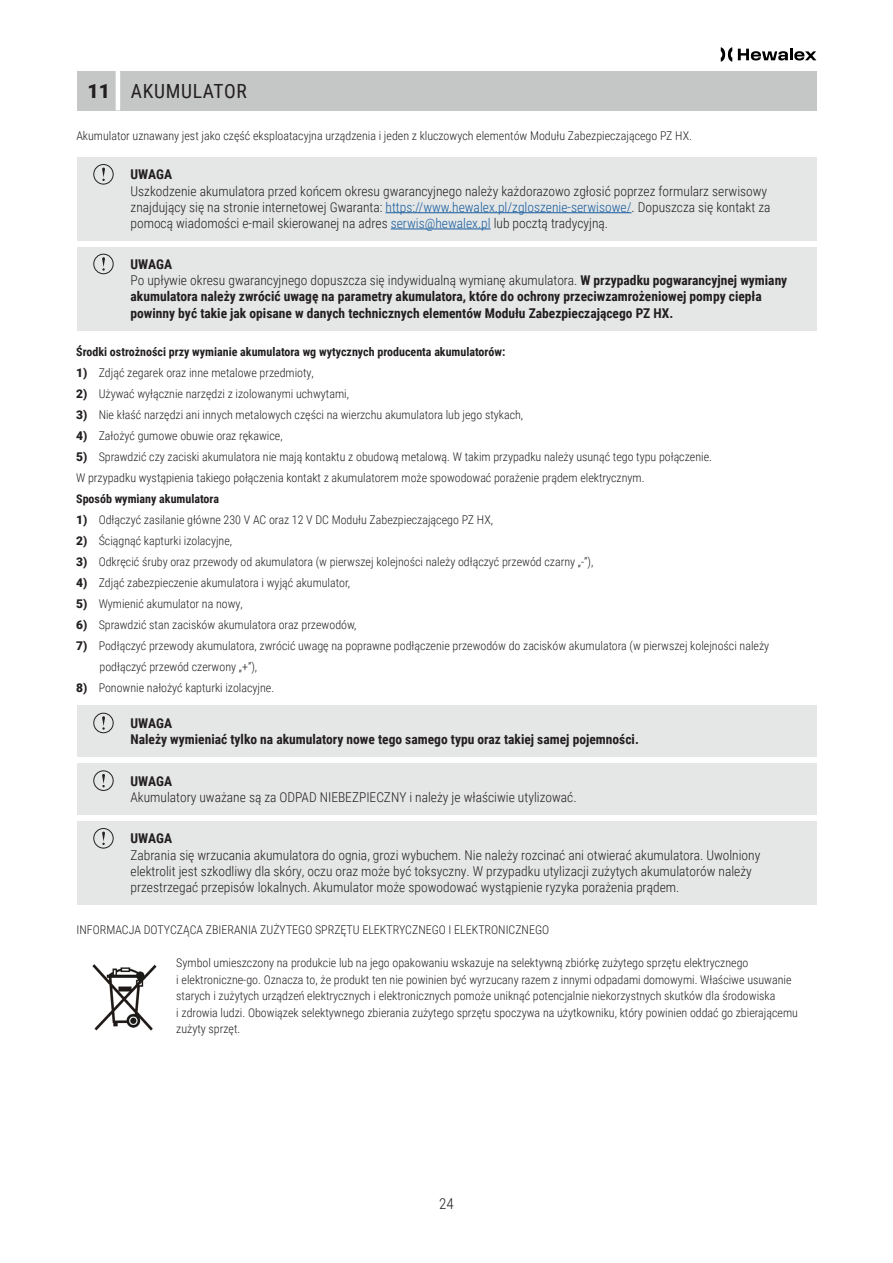
<style>
.page{position:relative;width:893px;height:1263px;background:#fff}
.page>*{position:absolute;margin:0;border:0;box-sizing:border-box;transform-origin:0 0}
.t1{font:19.5px "Roboto Condensed";letter-spacing:.035em;color:#231f20}
.t2{font:300 15px "Roboto Condensed";color:#231f20}
.uwaga{font:300 13.5px/16.2px "Roboto Condensed";color:#231f20}
.uwaga-2{font:700 13.5px/16.2px "Roboto Condensed";color:#231f20}
.akapit{font:300 12px/16.5px "Roboto Condensed";color:#231f20}
.akapit-2{font:700 12px "Roboto Condensed";color:#231f20}
.s1{font-family:"Roboto";font-weight:900}
.s2{color:#175d9e}
.s3{font-weight:300}
</style>
<div class="page">
<div style="left:77px;top:157px;width:739px;height:84px;background:#e5e6e6"></div>
<hr style="left:386px;top:212px;width:246px;height:1px;background:#175d9e">
<hr style="left:391px;top:229px;width:100px;height:1px;background:#175d9e">
<div style="left:77px;top:247px;width:739px;height:83px;background:#e5e6e6"></div>
<div style="left:77px;top:706px;width:739px;height:51px;background:#e5e6e6"></div>
<div style="left:77px;top:763px;width:739px;height:52px;background:#e5e6e6"></div>
<div style="left:77px;top:821px;width:739px;height:84px;background:#e5e6e6"></div>
<div style="left:93px;top:164px;width:21px;height:21px;border:1px solid #231f20;border-radius:50%"></div>
<svg style="left:102px;top:168px;width:3px;height:13px"></svg>
<div style="left:93px;top:254px;width:21px;height:20px;border:1px solid #231f20;border-radius:50%"></div>
<svg style="left:102px;top:257px;width:3px;height:14px"></svg>
<div style="left:93px;top:713px;width:21px;height:20px;border:1px solid #231f20;border-radius:50%"></div>
<svg style="left:102px;top:716px;width:3px;height:14px"></svg>
<div style="left:93px;top:770px;width:21px;height:21px;border:1px solid #231f20;border-radius:50%"></div>
<svg style="left:102px;top:774px;width:3px;height:13px"></svg>
<div style="left:93px;top:828px;width:21px;height:20px;border:1px solid #231f20;border-radius:50%"></div>
<svg style="left:102px;top:832px;width:3px;height:13px"></svg>
<svg style="left:738px;top:49px;width:78px;height:11px"></svg>
<svg style="left:721px;top:47px;width:11px;height:15px"></svg>
<img style="left:92px;top:964px;width:65px;height:67px">
<div style="left:77px;top:71px;width:739px;height:39px;background:#c5c6c6"></div>
<hr style="left:116px;top:71px;width:4px;height:39px;background:#fff">
<p class="t1" style="left:88px;top:77px;width:161px"><span class="s1">11</span> AKUMULATOR</p>
<p class="akapit" style="left:76px;top:127px;width:617px">Akumulator uznawany jest jako część eksploatacyjna urządzenia i jeden z kluczowych elementów Modułu Zabezpieczającego PZ HX.</p>
<p class="uwaga-2" style="left:131px;top:166px;width:43px">UWAGA</p>
<p class="uwaga" style="left:131px;top:182px;width:641px">Uszkodzenie akumulatora przed końcem okresu gwarancyjnego należy każdorazowo zgłosić poprzez formularz serwisowy znajdujący się na stronie internetowej Gwaranta: <span class="s2">https://www.hewalex.pl/zgloszenie-serwisowe/</span>. Dopuszcza się kontakt za pomocą wiadomości e-mail skierowanej na adres <span class="s2">serwis@hewalex.pl</span> lub pocztą tradycyjną.</p>
<p class="uwaga-2" style="left:131px;top:256px;width:43px">UWAGA</p>
<p class="uwaga-2" style="left:131px;top:272px;width:658px"><span class="s3">Po upływie okresu gwarancyjnego dopuszcza się indywidualną wymianę akumulatora.</span> W przypadku pogwarancyjnej wymiany akumulatora należy zwrócić uwagę na parametry akumulatora, które do ochrony przeciwzamrożeniowej pompy ciepła powinny być takie jak opisane w danych technicznych elementów Modułu Zabezpieczającego PZ HX.</p>
<p class="akapit-2" style="left:76px;top:344px;width:431px">Środki ostrożności przy wymianie akumulatora wg wytycznych producenta akumulatorów:</p>
<p class="akapit" style="left:76px;top:364px;width:239px"><span class="s1">1)</span> Zdjąć zegarek oraz inne metalowe przedmioty,</p>
<p class="akapit" style="left:76px;top:385px;width:274px"><span class="s1">2)</span> Używać wyłącznie narzędzi z izolowanymi uchwytami,</p>
<p class="akapit" style="left:76px;top:406px;width:449px"><span class="s1">3)</span> Nie kłaść narzędzi ani innych metalowych części na wierzchu akumulatora lub jego stykach,</p>
<p class="akapit" style="left:76px;top:427px;width:208px"><span class="s1">4)</span> Założyć gumowe obuwie oraz rękawice,</p>
<p class="akapit" style="left:76px;top:446px;width:637px;line-height:21px"><span class="s1">5)</span> Sprawdzić czy zaciski akumulatora nie mają kontaktu z obudową metalową. W takim przypadku należy usunąć tego typu połączenie.<br>W przypadku wystąpienia takiego połączenia kontakt z akumulatorem może spowodować porażenie prądem elektrycznym.</p>
<p class="akapit-2" style="left:76px;top:491px;width:144px">Sposób wymiany akumulatora</p>
<p class="akapit" style="left:76px;top:511px;width:418px"><span class="s1">1)</span> Odłączyć zasilanie główne 230 V AC oraz 12 V DC Modułu Zabezpieczającego PZ HX,</p>
<p class="akapit" style="left:76px;top:532px;width:157px"><span class="s1">2)</span> Ściągnąć kapturki izolacyjne,</p>
<p class="akapit" style="left:76px;top:553px;width:519px"><span class="s1">3)</span> Odkręcić śruby oraz przewody od akumulatora (w pierwszej kolejności należy odłączyć przewód czarny „-”),</p>
<p class="akapit" style="left:76px;top:574px;width:275px"><span class="s1">4)</span> Zdjąć zabezpieczenie akumulatora i wyjąć akumulator,</p>
<p class="akapit" style="left:76px;top:595px;width:168px"><span class="s1">5)</span> Wymienić akumulator na nowy,</p>
<p class="akapit" style="left:76px;top:616px;width:282px"><span class="s1">6)</span> Sprawdzić stan zacisków akumulatora oraz przewodów,</p>
<p class="akapit" style="left:100px;top:635px;width:671px;line-height:21px;text-indent:-23px"><span class="s1">7)</span> Podłączyć przewody akumulatora, zwrócić uwagę na poprawne podłączenie przewodów do zacisków akumulatora (w pierwszej kolejności należy podłączyć przewód czerwony „+”),</p>
<p class="akapit" style="left:76px;top:679px;width:200px"><span class="s1">8)</span> Ponownie nałożyć kapturki izolacyjne.</p>
<p class="uwaga-2" style="left:131px;top:715px;width:43px">UWAGA</p>
<p class="uwaga-2" style="left:131px;top:731px;width:510px">Należy wymieniać tylko na akumulatory nowe tego samego typu oraz takiej samej pojemności.</p>
<p class="uwaga-2" style="left:131px;top:772px;width:43px">UWAGA</p>
<p class="uwaga" style="left:131px;top:788px;width:447px">Akumulatory uważane są za ODPAD NIEBEZPIECZNY i należy je właściwie utylizować.</p>
<p class="uwaga-2" style="left:131px;top:830px;width:43px">UWAGA</p>
<p class="uwaga" style="left:131px;top:846px;width:631px">Zabrania się wrzucania akumulatora do ognia, grozi wybuchem. Nie należy rozcinać ani otwierać akumulatora. Uwolniony elektrolit jest szkodliwy dla skóry, oczu oraz może być toksyczny. W przypadku utylizacji zużytych akumulatorów należy przestrzegać przepisów lokalnych. Akumulator może spowodować wystąpienie ryzyka porażenia prądem.</p>
<p class="akapit" style="left:77px;top:921px;width:474px">INFORMACJA DOTYCZĄCA ZBIERANIA ZUŻYTEGO SPRZĘTU ELEKTRYCZNEGO I ELEKTRONICZNEGO</p>
<p class="akapit" style="left:176px;top:954px;width:623px">Symbol umieszczony na produkcie lub na jego opakowaniu wskazuje na selektywną zbiórkę zużytego sprzętu elektrycznego<br>i elektroniczne-go. Oznacza to, że produkt ten nie powinien być wyrzucany razem z innymi odpadami domowymi. Właściwe usuwanie starych i zużytych urządzeń elektrycznych i elektronicznych pomoże uniknąć potencjalnie niekorzystnych skutków dla środowiska<br>i zdrowia ludzi. Obowiązek selektywnego zbierania zużytego sprzętu spoczywa na użytkowniku, który powinien oddać go zbierającemu zużyty sprzęt.</p>
<p class="t2" style="left:439px;top:1193px;width:16px">24</p>
</div>
